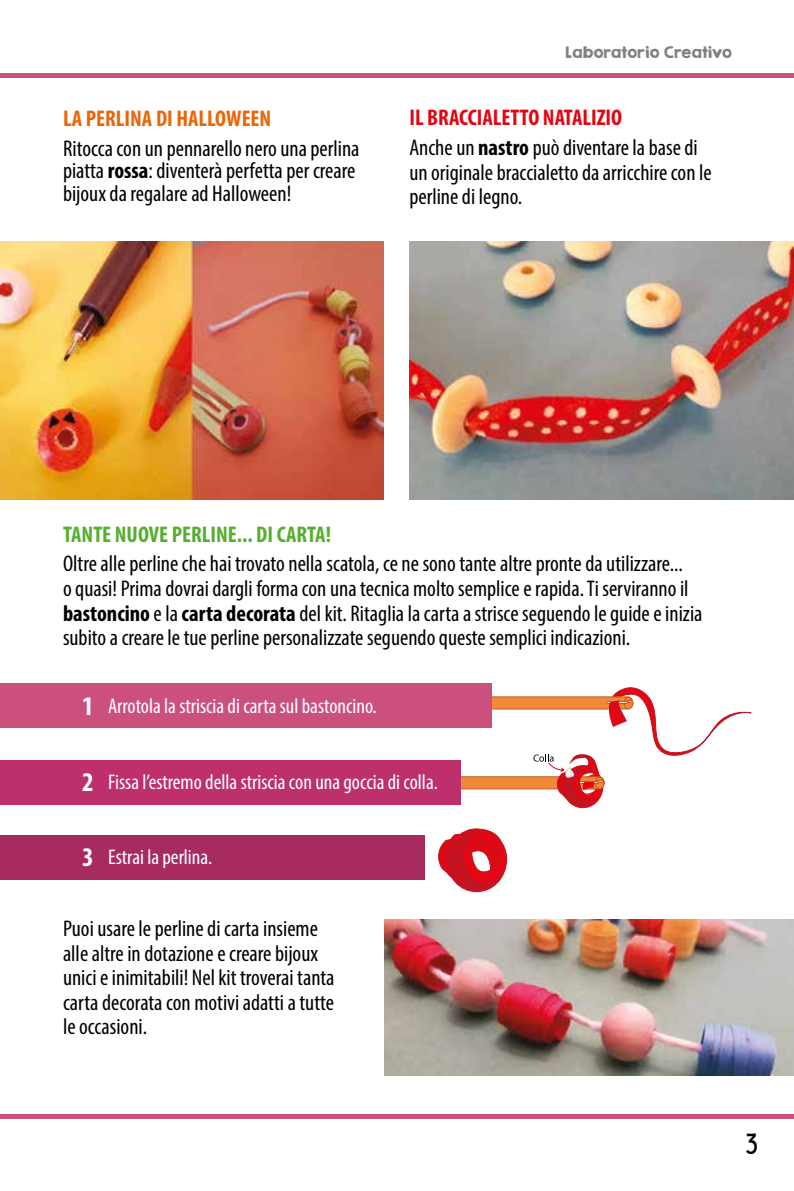
<style>
.page{position:relative;width:794px;height:1191px;background:#fff}
.page>*{position:absolute;margin:0;border:0;box-sizing:border-box;transform-origin:0 0}
.t1{font:700 condensed 26.95px "Myriad Pro";color:#fff}
.t2{font:condensed 22.75px/24.5px "Myriad Pro";color:#000}
.t3{font:700 condensed 22.75px "Myriad Pro";color:#56af31}
.t4{font:700 condensed 22.75px "Myriad Pro";color:#ec6608}
.t5{font:condensed 21.18px "Myriad Pro";color:#fff}
.t6{font:21px "KG She Persisted";color:#000}
.t7{font:14px "KG Second Chances Solid";letter-spacing:.02em;color:#818080}
.s1{font-weight:700}
.s2{font-weight:700;color:#e30613}
.s3{font-weight:700;font-size:26.95px}
</style>
<div class="page">
<hr style="left:0;top:1114px;width:794px;height:4px;background:#cb507e">
<div style="left:0;top:73px;width:794px;height:5px;background:#cb507e"></div>
<div style="left:0;top:683px;width:491px;height:45px;background:#cb507e"></div>
<div style="left:0;top:835px;width:424px;height:44px;background:#a72b5f"></div>
<svg style="left:350px;top:687px;width:402px;height:121px"></svg>
<div style="left:0;top:760px;width:460px;height:44px;background:#bd306c"></div>
<svg style="left:438px;top:828px;width:69px;height:64px"></svg>
<img style="left:0;top:241px;width:384px;height:259px">
<img style="left:409px;top:241px;width:385px;height:259px">
<img style="left:384px;top:919px;width:410px;height:156px">
<p class="t4" style="left:63px;top:104px;width:210px">LA PERLINA DI HALLOWEEN</p>
<p class="t2" style="left:63px;top:136px;width:298px;line-height:22.8px">Ritocca con un pennarello nero una perlina piatta <span class="s1">rossa</span>: diventerà perfetta per creare bijoux da regalare ad Halloween!</p>
<p class="t7" style="left:565px;top:43px;width:168px">Laboratorio Creativo</p>
<p class="t2" style="left:409px;top:103px;width:290px;line-height:29.8px"><span class="s2">IL BRACCIALETTO NATALIZIO<br></span>Anche un <span class="s1">nastro</span> può diventare la base di</p>
<p class="t2" style="left:409px;top:160px;width:304px">un originale braccialetto da arricchire con le perline di legno.</p>
<p class="t3" style="left:63px;top:520px;width:269px">TANTE NUOVE PERLINE... DI CARTA!</p>
<p class="t2" style="left:63px;top:551px;width:641px">Oltre alle perline che hai trovato nella scatola, ce ne sono tante altre pronte da utilizzare...<br>o quasi! Prima dovrai dargli forma con una tecnica molto semplice e rapida. Ti serviranno il <span class="s1">bastoncino</span> e la <span class="s1">carta decorata</span> del kit. Ritaglia la carta a strisce seguendo le guide e inizia subito a creare le tue perline personalizzate seguendo queste semplici indicazioni.</p>
<p class="t1" style="left:82px;top:688px;width:13px">1</p>
<p class="t5" style="left:108px;top:693px;width:270px">Arrotola la striscia di carta sul bastoncino.</p>
<p class="t5" style="left:82px;top:769px;width:357px"><span class="s3">2</span> Fissa l’estremo della striscia con una goccia di colla.</p>
<p class="t1" style="left:82px;top:840px;width:13px">3</p>
<p class="t5" style="left:108px;top:844px;width:106px">Estrai la perlina.</p>
<p class="t2" style="left:63px;top:916px;width:273px">Puoi usare le perline di carta insieme alle altre in dotazione e creare bijoux unici e inimitabili! Nel kit troverai tanta carta decorata con motivi adatti a tutte le occasioni.</p>
<p class="t6" style="left:746px;top:1128px;width:13px">3</p>
</div>
